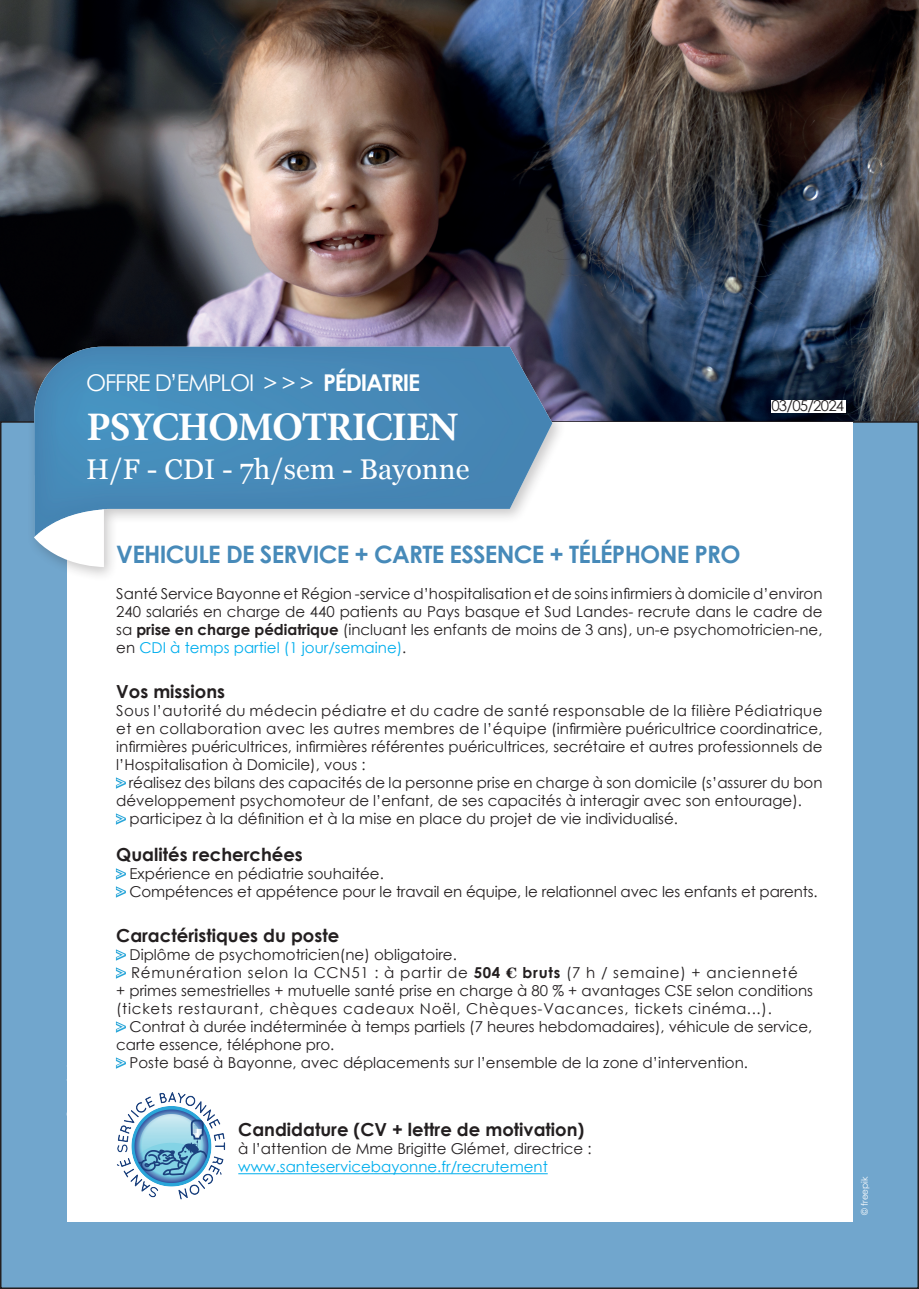
<style>
.page{position:relative;width:919px;height:1289px;background:#fff}
.page>*{position:absolute;margin:0;border:0;box-sizing:border-box;transform-origin:0 0}
.t1{font:700 40.5px "Minion Pro";letter-spacing:-.03em;color:#fff}
.t2{font:28.5px "Georgia";color:#fff}
.t3{font:700 24px "Century Gothic";letter-spacing:-.03em;color:#478ab9}
.t4{font:23.1px "Century Gothic";letter-spacing:-.05em;color:#fff}
.t5{font:700 18px "Century Gothic";color:#231f20}
.t6{font:15px/18px "Century Gothic";color:#231f20}
.t7{font:15px "Century Gothic";color:#00aeed}
.t8{font:9px "Century Gothic";color:#fff}
.s1{font-weight:700}
.s2{color:#00aeed}
.s3{color:#29a6d9}
.s4{font-family:"Georgia";font-weight:700}
</style>
<div class="page">
<img style="left:0;top:0;width:918px;height:421px">
<div style="left:771px;top:400px;width:74px;height:12px;background:#fff"></div>
<div style="left:1px;top:422px;width:917px;height:866px;background:#71a6cd"></div>
<div style="left:67px;top:423px;width:785px;height:799px;background:#fff"></div>
<hr style="left:238px;top:1173px;width:309px;height:1px;background:#00aeed">
<img style="left:117px;top:1092px;width:108px;height:108px">
<div style="left:27px;top:340px;width:539px;height:242px;background:#231f20;opacity:.25"></div>
<svg style="left:34px;top:537px;width:70px;height:30px"></svg>
<img style="left:34px;top:347px;width:518px;height:190px">
<h3 class="t4" style="left:86px;top:367px;width:335px">OFFRE D’EMPLOI &gt; &gt; &gt; <span class="s1">PÉDIATRIE</span></h3>
<h1 class="t1" style="left:86px;top:398px;width:373px">PSYCHOMOTRICIEN</h1>
<h2 class="t2" style="left:86px;top:448px;width:384px">H/F - CDI - 7h/sem - Bayonne</h2>
<p class="t6" style="left:771px;top:396px;width:74px">03/05/2024</p>
<h3 class="t3" style="left:116px;top:539px;width:625px">VEHICULE DE SERVICE + CARTE ESSENCE + TÉLÉPHONE PRO</h3>
<p class="t6" style="left:116px;top:584px;width:707px;text-align:justify">Santé Service Bayonne et Région -service d’hospitalisation et de soins infirmiers à domicile d’environ 240 salariés en charge de 440 patients au Pays basque et Sud Landes- recrute dans le cadre de sa <span class="s1">prise en charge pédiatrique</span> (incluant les enfants de moins de 3 ans), un-e psychomotricien-ne, en <span class="s2">CDI à temps partiel (1 jour/semaine)</span>.</p>
<p class="t5" style="left:116px;top:680px;width:110px">Vos missions</p>
<p class="t6" style="left:116px;top:701px;width:707px">Sous l’autorité du médecin pédiatre et du cadre de santé responsable de la filière Pédiatrique et en collaboration avec les autres membres de l’équipe (infirmière puéricultrice coordinatrice, infirmières puéricultrices, infirmières référentes puéricultrices, secrétaire et autres professionnels de l’Hospitalisation à Domicile), vous :<br><span class="s3">&gt;</span> réalisez des bilans des capacités de la personne prise en charge à son domicile (s’assurer du bon développement psychomoteur de l’enfant, de ses capacités à interagir avec son entourage).<br><span class="s3">&gt;</span> participez à la définition et à la mise en place du projet de vie individualisé.</p>
<p class="t5" style="left:116px;top:843px;width:188px">Qualités recherchées</p>
<p class="t6" style="left:116px;top:864px;width:702px"><span class="s3">&gt;</span> Expérience en pédiatrie souhaitée.<br><span class="s3">&gt;</span> Compétences et appétence pour le travail en équipe, le relationnel avec les enfants et parents.</p>
<p class="t5" style="left:116px;top:924px;width:224px">Caractéristiques du poste</p>
<p class="t6" style="left:116px;top:945px;width:698px"><span class="s3">&gt;</span> Diplôme de psychomotricien(ne) obligatoire.<br><span class="s3">&gt;</span> Rémunération selon la CCN51 : à partir de <span class="s1">504</span> <span class="s4">€</span> <span class="s1">bruts</span> (7 h / semaine) + ancienneté<br>+ primes semestrielles + mutuelle santé prise en charge à 80 % + avantages CSE selon conditions (tickets restaurant, chèques cadeaux Noël, Chèques-Vacances, tickets cinéma...).<br><span class="s3">&gt;</span> Contrat à durée indéterminée à temps partiels (7 heures hebdomadaires), véhicule de service, carte essence, téléphone pro.<br><span class="s3">&gt;</span> Poste basé à Bayonne, avec déplacements sur l’ensemble de la zone d’intervention.</p>
<p class="t5" style="left:238px;top:1118px;width:347px">Candidature (CV + lettre de motivation)</p>
<p class="t6" style="left:238px;top:1139px;width:355px">à l’attention de Mme Brigitte Glémet, directrice :</p>
<p class="t7" style="left:238px;top:1156px;width:311px">www.santeservicebayonne.fr/recrutement</p>
<p class="t8" style="left:858px;top:1215px;width:40px;rotate:-90deg">© freepik</p>
</div>
